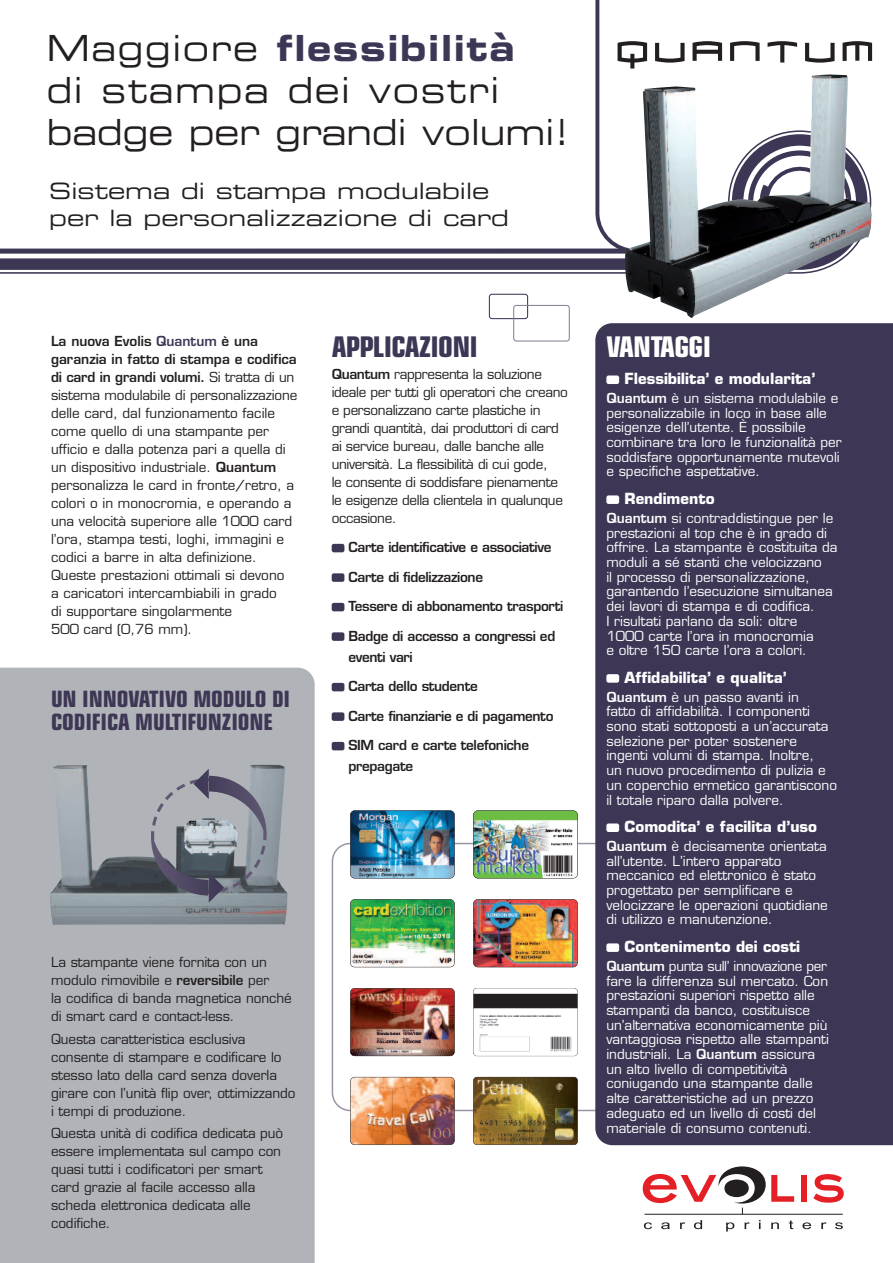
<style>
.page{position:relative;width:893px;height:1263px;background:#fff}
.page>*{position:absolute;margin:0;border:0;box-sizing:border-box;transform-origin:0 0}
.t1{font:36px/42px "Eurostile Extended Two";color:#231f20;scale:.9 1}
.t2{font:36px "Eurostile Bold Extended Two";letter-spacing:.05em;color:#3d3755;scale:.9 1}
.t3{font:700 condensed 28.5px "Eurostile";letter-spacing:-.025em;color:#3d3755}
.t4{font:700 condensed 28.5px "Eurostile";letter-spacing:-.02em;color:#fff}
.t5{font:22.5px/27px "Eurostile Extended Two";color:#231f20}
.t6{font:700 condensed 22.5px/22.5px "Eurostile";letter-spacing:-.005em;color:#3d3755}
.t7{font:700 15px "Eurostile";color:#fff}
.t8{font:13.5px/14.7px "Eurostile";color:#fff}
.t9{font:13.5px/18px "Eurostile";letter-spacing:-.005em;color:#231f20}
.t10{font:13.5px/18px "Eurostile";letter-spacing:-.025em;color:#231f20}
.t11{font:600 13.5px/29.5px "Eurostile";letter-spacing:-.025em;color:#231f20}
.s1{font-family:"Eurostile Extended Two";color:#231f20}
.s2{font-weight:600}
.s3{font-weight:600;color:#3d3755}
</style>
<div class="page">
<svg style="left:332px;top:843px;width:263px;height:268px"></svg>
<div style="left:0;top:668px;width:315px;height:595px;background:#b0b4b8"></div>
<div style="left:595px;top:323px;width:298px;height:822px;background:#3d3755"></div>
<svg style="left:0;top:258px;width:625px;height:16px;background:#605b74"></svg>
<div style="left:801px;top:1175px;width:5px;height:27px;background:#e41f25"></div>
<svg style="left:813px;top:1174px;width:31px;height:29px"></svg>
<svg style="left:643px;top:1166px;width:151px;height:48px"></svg>
<hr style="left:644px;top:1214px;width:199px;height:1px;background:#231f20">
<svg style="left:644px;top:1222px;width:8px;height:7px"></svg>
<svg style="left:661px;top:1222px;width:9px;height:7px"></svg>
<svg style="left:680px;top:1222px;width:5px;height:7px"></svg>
<svg style="left:694px;top:1220px;width:8px;height:9px"></svg>
<svg style="left:726px;top:1222px;width:8px;height:9px"></svg>
<svg style="left:745px;top:1222px;width:5px;height:7px"></svg>
<svg style="left:771px;top:1222px;width:8px;height:7px"></svg>
<svg style="left:789px;top:1220px;width:4px;height:9px"></svg>
<svg style="left:802px;top:1222px;width:9px;height:7px"></svg>
<svg style="left:821px;top:1222px;width:5px;height:7px"></svg>
<svg style="left:835px;top:1222px;width:8px;height:7px"></svg>
<svg style="left:0;top:0;width:872px;height:254px"></svg>
<div style="left:332px;top:544px;width:12px;height:8px;background:#3d3755;border-radius:2px"></div>
<div style="left:332px;top:573px;width:12px;height:9px;background:#3d3755;border-radius:2px"></div>
<div style="left:332px;top:603px;width:12px;height:8px;background:#3d3755;border-radius:2px"></div>
<div style="left:332px;top:632px;width:12px;height:9px;background:#3d3755;border-radius:2px"></div>
<div style="left:332px;top:683px;width:12px;height:8px;background:#3d3755;border-radius:2px"></div>
<div style="left:332px;top:712px;width:12px;height:9px;background:#3d3755;border-radius:2px"></div>
<div style="left:332px;top:742px;width:12px;height:8px;background:#3d3755;border-radius:2px"></div>
<div style="left:606px;top:375px;width:13px;height:9px;background:#fff;border-radius:2px"></div>
<div style="left:606px;top:495px;width:13px;height:9px;background:#fff;border-radius:2px"></div>
<div style="left:606px;top:674px;width:13px;height:9px;background:#fff;border-radius:2px"></div>
<div style="left:606px;top:823px;width:13px;height:9px;background:#fff;border-radius:2px"></div>
<div style="left:606px;top:943px;width:13px;height:9px;background:#fff;border-radius:2px"></div>
<svg style="left:489px;top:294px;width:81px;height:48px"></svg>
<img style="left:350px;top:810px;width:104px;height:68px;border-radius:4px">
<div style="left:350px;top:810px;width:105px;height:68px;border:1px solid #231f20;border-radius:5px"></div>
<img style="left:350px;top:899px;width:104px;height:68px;border-radius:4px">
<div style="left:350px;top:899px;width:105px;height:68px;border:1px solid #231f20;border-radius:5px"></div>
<img style="left:473px;top:810px;width:105px;height:68px;border-radius:4px">
<div style="left:473px;top:810px;width:105px;height:68px;border:1px solid #231f20;border-radius:5px"></div>
<img style="left:473px;top:899px;width:105px;height:68px;border-radius:4px">
<div style="left:473px;top:899px;width:105px;height:68px;border:1px solid #231f20;border-radius:5px"></div>
<img style="left:474px;top:988px;width:103px;height:68px">
<img style="left:625px;top:75px;width:246px;height:243px">
<img style="left:50px;top:765px;width:237px;height:160px">
<svg style="left:150px;top:769px;width:118px;height:134px;background:#888d96"></svg>
<img style="left:473px;top:1077px;width:105px;height:68px;border-radius:4px">
<div style="left:473px;top:1077px;width:105px;height:68px;border:1px solid #231f20;border-radius:4px"></div>
<img style="left:350px;top:1077px;width:104px;height:68px;border-radius:4px">
<div style="left:350px;top:1077px;width:105px;height:68px;border:1px solid #231f20;border-radius:5px"></div>
<img style="left:350px;top:988px;width:104px;height:68px;border-radius:4px">
<div style="left:350px;top:988px;width:105px;height:68px;border:1px solid #231f20;border-radius:5px"></div>
<h1 class="t2" style="left:47px;top:35px;width:521px"><span class="s1">Maggiore</span> flessibilità</h1>
<h1 class="t1" style="left:47px;top:72px;width:583px">di stampa dei vostri badge per grandi volumi!</h1>
<h3 class="t5" style="left:49px;top:179px;width:461px">Sistema di stampa modulabile per la personalizzazione di card</h3>
<p class="t9" style="left:51px;top:333px;width:248px"><span class="s2">La nuova Evolis</span> <span class="s3">Quantum</span> <span class="s2">è una garanzia in fatto di stampa e codifica di card in grandi volumi.</span> Si tratta di un sistema modulabile di personalizzazione delle card, dal funzionamento facile come quello di una stampante per ufficio e dalla potenza pari a quella di un dispositivo industriale. <span class="s2">Quantum </span>personalizza le card in fronte/retro, a colori o in monocromia, e operando a una velocità superiore alle 1000 card l’ora, stampa testi, loghi, immagini e codici a barre in alta definizione.<br>Queste prestazioni ottimali si devono<br>a caricatori intercambiabili in grado<br>di supportare singolarmente<br>500 card (0,76 mm).</p>
<h3 class="t6" style="left:51px;top:690px;width:241px">UN INNOVATIVO MODULO DI<br>CODIFICA MULTIFUNZIONE</h3>
<h2 class="t3" style="left:332px;top:336px;width:148px">APPLICAZIONI</h2>
<p class="t10" style="left:332px;top:366px;width:238px"><span class="s2">Quantum</span> rappresenta la soluzione ideale per tutti gli operatori che creano e personalizzano carte plastiche in grandi quantità, dai produttori di card ai service bureau, dalle banche alle università. La flessibilità di cui gode,<br>le consente di soddisfare pienamente le esigenze della clientela in qualunque occasione.</p>
<p class="t11" style="left:348px;top:534px;width:216px">Carte identificative e associative<br>Carte di fidelizzazione<br>Tessere di abbonamento trasporti<br>Badge di accesso a congressi ed</p>
<p class="t11" style="left:348px;top:643px;width:207px">eventi vari<br>Carta dello studente<br>Carte finanziarie e di pagamento<br>SIM card e carte telefoniche</p>
<p class="t11" style="left:348px;top:753px;width:66px">prepagate</p>
<p class="t9" style="left:51px;top:955px;width:242px">La stampante viene fornita con un modulo rimovibile e <span class="s2">reversibile</span> per<br>la codifica di banda magnetica nonché di smart card e contact-less.</p>
<p class="t9" style="left:51px;top:1031px;width:246px">Questa caratteristica esclusiva consente di stampare e codificare lo stesso lato della card senza doverla girare con l’unità flip over, ottimizzando i tempi di produzione.</p>
<p class="t9" style="left:51px;top:1125px;width:234px">Questa unità di codifica dedicata può essere implementata sul campo con quasi tutti i codificatori per smart card grazie al facile accesso alla scheda elettronica dedicata alle codifiche.</p>
<h2 class="t4" style="left:606px;top:336px;width:106px">VANTAGGI</h2>
<p class="t7" style="left:625px;top:373px;width:192px">Flessibilita’ e modularita’</p>
<p class="t8" style="left:606px;top:392px;width:237px"><span class="s2">Quantum</span> è un sistema modulabile e personalizzabile in loco in base alle esigenze dell’utente. È possibile combinare tra loro le funzionalità per soddisfare opportunamente mutevoli e specifiche aspettative.</p>
<p class="t7" style="left:625px;top:493px;width:92px">Rendimento</p>
<p class="t8" style="left:606px;top:512px;width:233px"><span class="s2">Quantum</span> si contraddistingue per le prestazioni al top che è in grado di offrire. La stampante è costituita da moduli a sé stanti che velocizzano<br>il processo di personalizzazione, garantendo l’esecuzione simultanea dei lavori di stampa e di codifica.<br>I risultati parlano da soli: oltre 1000 carte l’ora in monocromia<br>e oltre 150 carte l’ora a colori.</p>
<p class="t7" style="left:625px;top:671px;width:164px">Affidabilita’ e qualita’</p>
<p class="t8" style="left:606px;top:691px;width:232px"><span class="s2">Quantum</span> è un passo avanti in<br>fatto di affidabilità. I componenti sono stati sottoposti a un’accurata selezione per poter sostenere ingenti volumi di stampa. Inoltre,<br>un nuovo procedimento di pulizia e un coperchio ermetico garantiscono il totale riparo dalla polvere.</p>
<p class="t7" style="left:625px;top:821px;width:194px">Comodita’ e facilita d’uso</p>
<p class="t8" style="left:606px;top:840px;width:223px"><span class="s2">Quantum</span> è decisamente orientata all’utente. L’intero apparato meccanico ed elettronico è stato progettato per semplificare e velocizzare le operazioni quotidiane di utilizzo e manutenzione.</p>
<p class="t7" style="left:625px;top:941px;width:177px">Contenimento dei costi</p>
<p class="t8" style="left:606px;top:960px;width:224px"><span class="s2">Quantum</span> punta sull’ innovazione per fare la differenza sul mercato. Con prestazioni superiori rispetto alle stampanti da banco, costituisce un’alternativa economicamente più vantaggiosa rispetto alle stampanti industriali. La <span class="s2">Quantum</span> assicura un alto livello di competitività coniugando una stampante dalle alte caratteristiche ad un prezzo adeguato ed un livello di costi del materiale di consumo contenuti.</p>
</div>
